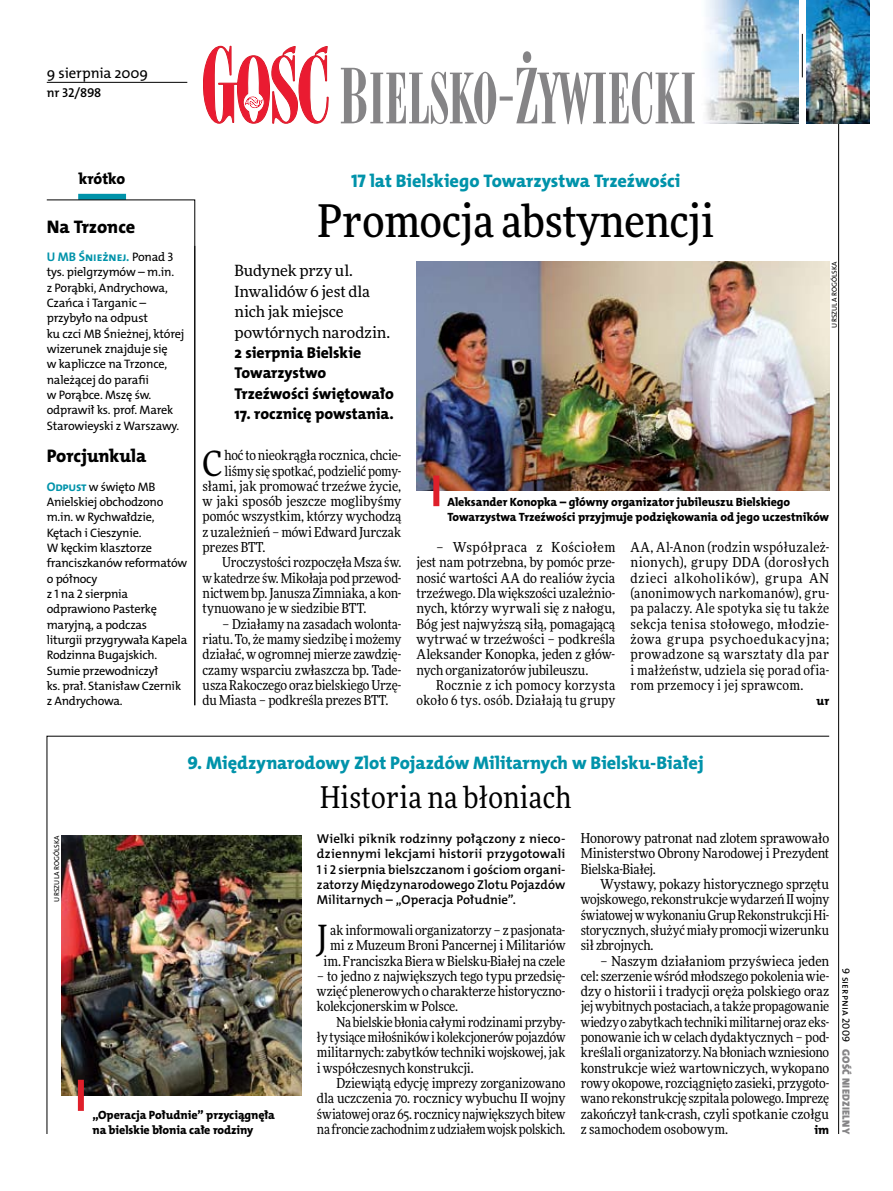
<style>
.page{position:relative;width:893px;height:1191px;background:#fff}
.page>*{position:absolute;margin:0;border:0;box-sizing:border-box;transform-origin:0 0}
.t1{font:500 45px "Freeday Narrow";color:#000}
.t2{font:34.8px "Freeday Narrow News";color:#000}
.t3{font:30px "Freeday Narrow News";letter-spacing:.01em;color:#000}
.t4{font:18.3px "The Mix HP8 Ex Bld";color:#0093aa}
.t5{font:18.3px "The Mix HP8 Ex Bld";letter-spacing:-.005em;color:#000}
.t6{font:15.75px/20.4px "The Mix HP8 Ex Bld";color:#000}
.t7{font:15.45px/20.4px "Freeday News";letter-spacing:-.005em;color:#000}
.t8{font:14.85px "The Mix HP5 Plain";color:#000}
.t9{font:13.65px/15.3px "Freeday Narrow News";letter-spacing:-.005em;color:#000;text-align:justify}
.t10{font:13.65px/15.3px "Freeday Narrow News";letter-spacing:.025em;color:#000;text-align:right}
.t11{font:12.9px/15.3px "The Mix HP6 Se Bld";color:#000;text-align:justify}
.t12{font:12.6px "The Mix HP7 Bld";letter-spacing:-.005em;color:#0093aa}
.t13{font:12.3px/15.3px "The Mix HP5 Plain";letter-spacing:-.02em;color:#000}
.t14{font:12.3px "The Mix HP8 Ex Bld";color:#000}
.t15{font:12px/15.3px "The Mix HP8 Ex Bld";letter-spacing:-.005em;color:#000}
.t16{font:10.5px "The Mix HP9 Blk";letter-spacing:.025em;color:#858486}
.t17{font:10.5px "The Mix HP5 Plain";letter-spacing:.01em;color:#000}
.t18{font:7.2px "The Mix HP5 Plain";letter-spacing:.015em;color:#000}
.s1{font-family:"The Mix HP5 Plain";font-size:12.3px;color:#000}
.s2{font-family:"The Mix HP7 Bld";font-size:12.6px;color:#0093aa}
</style>
<div class="page">
<hr style="left:838px;top:68px;width:1px;height:1066px;background:#000">
<hr style="left:802px;top:34px;width:1px;height:43px;background:#000">
<img style="left:705px;top:0;width:93px;height:123px">
<img style="left:807px;top:0;width:62px;height:123px">
<svg style="left:203px;top:46px;width:126px;height:78px"></svg>
<svg style="left:341px;top:51px;width:354px;height:73px"></svg>
<hr style="left:195px;top:246px;width:1px;height:459px;background:#000">
<hr style="left:47px;top:82px;width:140px;height:1px;background:#000">
<img style="left:416px;top:261px;width:413px;height:230px">
<div style="left:433px;top:475px;width:6px;height:31px;background:#df1f2a"></div>
<div style="left:78px;top:194px;width:48px;height:6px;background:#0093aa"></div>
<svg style="left:46px;top:199px;width:149px;height:506px"></svg>
<svg style="left:47px;top:736px;width:783px;height:398px"></svg>
<img style="left:61px;top:835px;width:240px;height:260px">
<div style="left:78px;top:1079px;width:6px;height:31px;background:#df1f2a"></div>
<p class="t8" style="left:47px;top:63px;width:103px">9 sierpnia 2009</p>
<p class="t11" style="left:47px;top:86px;width:56px">nr 32/898</p>
<p class="t6" style="left:79px;top:168px;width:48px">krótko</p>
<h3 class="t5" style="left:47px;top:215px;width:90px">Na Trzonce</h3>
<p class="t12" style="left:47px;top:249px;width:128px">U MB Śnieżnej. <span class="s1">Ponad 3</span></p>
<p class="t13" style="left:47px;top:265px;width:139px">tys. pielgrzymów – m.in.<br>z Porąbki, Andrychowa,<br>Czańca i Targanic – przybyło na odpust<br>ku czci MB Śnieżnej, której wizerunek znajduje się<br>w kapliczce na Trzonce, należącej do parafii<br>w Porąbce. Mszę św. odprawił ks. prof. Marek<br>Starowieyski z Warszawy.</p>
<h3 class="t5" style="left:47px;top:444px;width:101px">Porcjunkula</h3>
<p class="t13" style="left:47px;top:479px;width:142px"><span class="s2">Odpust</span> w święto MB<br>Anielskiej obchodzono m.in. w Rychwałdzie,<br>Kętach i Cieszynie.<br>W kęckim klasztorze franciszkanów reformatów o północy<br>z 1 na 2 sierpnia odprawiono Pasterkę maryjną, a podczas<br>liturgii przygrywała Kapela<br>Rodzinna Bugajskich.<br>Sumie przewodniczył<br>ks. prał. Stanisław Czernik z Andrychowa.</p>
<h3 class="t4" style="left:351px;top:169px;width:330px">17 lat Bielskiego Towarzystwa Trzeźwości</h3>
<h1 class="t1" style="left:318px;top:193px;width:398px">Promocja abstynencji</h1>
<p class="t7" style="left:234px;top:260px;width:157px">Budynek przy ul.<br>Inwalidów 6 jest dla nich jak miejsce powtórnych narodzin.</p>
<p class="t6" style="left:234px;top:342px;width:161px">2 sierpnia Bielskie<br>Towarzystwo<br>Trzeźwości świętowało</p>
<p class="t6" style="left:234px;top:404px;width:161px">17. rocznicę powstania.</p>
<p class="t18" style="left:830px;top:327px;width:68px;rotate:-90deg">Urszu la Rogólska</p>
<h2 class="t2" style="left:203px;top:442px;width:21px">C</h2>
<p class="t9" style="left:224px;top:447px;width:178px">hoć to nieokrągła rocznica, chcie-</p>
<p class="t9" style="left:224px;top:463px;width:178px">liśmy się spotkać, podzielić pomy-</p>
<p class="t9" style="left:203px;top:478px;width:200px">słami, jak promować trzeźwe życie,</p>
<p class="t9" style="left:203px;top:493px;width:200px">w jaki sposób jeszcze moglibyśmy</p>
<p class="t9" style="left:203px;top:509px;width:200px">pomóc wszystkim, którzy wychodzą</p>
<p class="t9" style="left:203px;top:524px;width:200px">z uzależnień – mówi Edward Jurczak</p>
<p class="t9" style="left:203px;top:539px;width:64px">prezes BTT.</p>
<p class="t9" style="left:222px;top:555px;width:181px">Uroczystości rozpoczęła Msza św.</p>
<p class="t9" style="left:203px;top:570px;width:200px">wkatedrze św. Mikołaja pod przewod-</p>
<p class="t9" style="left:203px;top:585px;width:200px">nictwem bp. Janusza Zimniaka, a kon-</p>
<p class="t9" style="left:203px;top:600px;width:165px">tynuowano je w siedzibie BTT.</p>
<p class="t9" style="left:203px;top:616px;width:200px;text-indent:20px">– Działamy na zasadach wolonta&shy;riatu. To, żemamy siedzibę imożemy działać, w ogromnej mierze zawdzię&shy;czamy wsparciu zwłaszcza bp. Tade&shy;usza Rakoczego oraz bielskiego Urzę&shy;du Miasta – podkreśla prezes BTT.</p>
<p class="t15" style="left:448px;top:494px;width:383px">Aleksander Konopka – główny organizator jubileuszu Bielskiego<br>Towarzystwa Trzeźwości przyjmuje podziękowania od jego uczestników</p>
<p class="t9" style="left:417px;top:539px;width:200px;text-indent:20px">– Współpraca z Kościołem jest nam potrzebna, by pomóc prze&shy;nosić wartości AA do realiów życia trzeźwego. Dla większości uzależnio&shy;nych, którzy wyrwali się z nałogu, Bóg jest najwyższą siłą, pomagającą wytrwać w trzeźwości – podkreśla Aleksander Konopka, jeden z głów&shy;nych organizatorów jubileuszu.</p>
<p class="t10" style="left:417px;top:677px;width:200px">Rocznie z ich pomocy korzysta około 6 tys. osób. Działają tu grupy</p>
<p class="t9" style="left:630px;top:539px;width:200px">AA, Al-Anon (rodzin współuzależ&shy;nionych), grupy DDA (dorosłych dzieci alkoholików), grupa AN (anonimowych narkomanów), gru&shy;pa palaczy. Ale spotyka się tu także sekcja tenisa stołowego, młodzie&shy;żowa grupa psychoedukacyjna; prowadzone są warsztaty dla par i małżeństw, udziela się porad ofia&shy;rom przemocy i jej sprawcom.</p>
<p class="t14" style="left:816px;top:693px;width:14px">ur</p>
<p class="t18" style="left:52px;top:901px;width:68px;rotate:-90deg">Urszu la Rogólska</p>
<h3 class="t4" style="left:187px;top:751px;width:518px">9. Międzynarodowy Zlot Pojazdów Militarnych w Bielsku-Białej</h3>
<h3 class="t3" style="left:320px;top:778px;width:253px">Historia na błoniach</h3>
<p class="t11" style="left:317px;top:831px;width:250px">Wielki piknik rodzinny połączony z nieco&shy;dziennymi lekcjami historii przygotowali 1 i 2 sierpnia bielszczanom i gościom organi&shy;zatorzy Międzynarodowego Zlotu Pojazdów Militarnych – „Operacja Południe”.</p>
<h2 class="t2" style="left:317px;top:916px;width:13px">J</h2>
<p class="t9" style="left:581px;top:830px;width:250px">Honorowy patronat nad zlotem sprawowało Ministerstwo Obrony Narodowej i Prezydent Bielska-Białej.</p>
<p class="t9" style="left:581px;top:876px;width:250px;text-indent:20px">Wystawy, pokazy historycznego sprzętu wojskowego, rekonstrukcje wydarzeń II wojny światowej wwykonaniu Grup Rekonstrukcji Hi&shy;storycznych, służyć miały promocji wizerunku sił zbrojnych.</p>
<p class="t9" style="left:581px;top:953px;width:250px;text-indent:20px">– Naszym działaniom przyświeca jeden cel: szerzenie wśród młodszego pokolenia wie&shy;dzy o historii i tradycji oręża polskiego oraz jejwybitnych postaciach, a także propagowanie wiedzy o zabytkach techniki militarnej oraz eks&shy;ponowanie ich w celach dydaktycznych – pod&shy;kreślali organizatorzy. Na błoniach wzniesiono konstrukcje wież wartowniczych, wykopano rowy okopowe, rozciągnięto zasieki, przygoto&shy;wano rekonstrukcję szpitala polowego. Imprezę zakończył tank-crash, czyli spotkanie czołgu z samochodem osobowym.</p>
<p class="t9" style="left:324px;top:922px;width:243px;text-align:center">ak informowali organizatorzy – z pasjonata&shy;mi z Muzeum Broni Pancernej i Militariów im. Franciszka Biera w Bielsku-Białej na czele</p>
<p class="t9" style="left:317px;top:968px;width:250px">– to jedno z największych tego typu przedsię&shy;wzięć plenerowych o charakterze historyczno&shy;kolekcjonerskim w Polsce.</p>
<p class="t9" style="left:317px;top:1014px;width:250px;text-indent:20px">Na bielskie błonia całymi rodzinami przyby&shy;ły tysiące miłośników i kolekcjonerów pojazdów militarnych: zabytków techniki wojskowej, jak i współczesnych konstrukcji.</p>
<p class="t9" style="left:317px;top:1075px;width:250px;text-indent:20px">Dziewiątą edycję imprezy zorganizowano dla uczczenia 70. rocznicy wybuchu II wojny światowej oraz 65. rocznicy największych bitew na froncie zachodnim zudziałem wojsk polskich.</p>
<p class="t15" style="left:93px;top:1107px;width:184px">„Operacja Południe” przyciągnęła na bielskie błonia całe rodziny</p>
<p class="t14" style="left:814px;top:1122px;width:16px">im</p>
<p class="t17" style="left:853px;top:968px;width:76px;rotate:90deg">9 sierpnia 2009</p>
<p class="t16" style="left:853px;top:1049px;width:86px;rotate:90deg">Gość Niedzielny</p>
</div>
